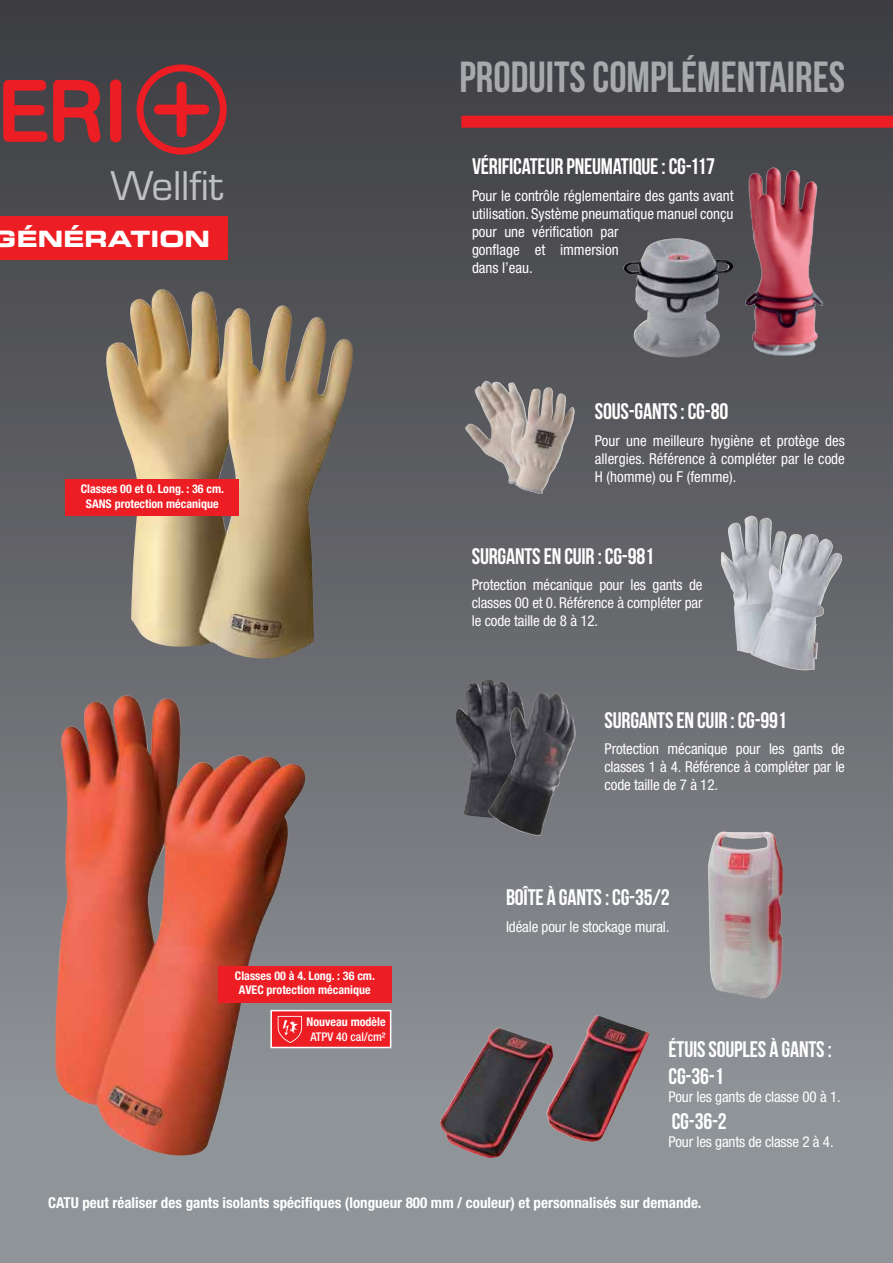
<style>
.page{position:relative;width:893px;height:1263px;background:#fff}
.page>*{position:absolute;margin:0;border:0;box-sizing:border-box;transform-origin:0 0}
.t1{font:43.5px "Bebas Neue";color:#a7a9ac}
.t2{font:38.4px "Eurostile LT Std";color:#bfc0c0}
.t3{font:22.5px/27px "Bebas Neue";letter-spacing:-.01em;color:#fff}
.t4{font:22.5px "Eurostile LT Std Bold Ex 2";color:#fff}
.t5{font:condensed 15px/18px "Helvetica Neue";color:#fff;text-align:justify}
.t6{font:700 condensed 15px "Helvetica Neue";color:#fff}
.t7{font:700 condensed 12px/14.4px "Helvetica Neue";color:#fff;text-align:center}
.t8{font:700 condensed 12px "Helvetica Neue";color:#fff}
.t9{font:500 condensed 12px "Helvetica Neue";color:#fff}
</style>
<div class="page">
<div style="left:0;top:0;width:893px;height:1263px;background:linear-gradient(to bottom,#3b3a3f,#999ca1)"></div>
<div style="left:461px;top:116px;width:432px;height:12px;background:#ed1d24"></div>
<img style="left:103px;top:289px;width:251px;height:377px">
<img style="left:53px;top:695px;width:257px;height:462px">
<svg style="left:0;top:77px;width:102px;height:67px;background:#983036"></svg>
<div style="left:112px;top:81px;width:8px;height:60px;background:#ed1d24;border-radius:4px"></div>
<div style="left:110px;top:80px;width:11px;height:62px;border:3px solid #ed1d24;border-radius:4px"></div>
<div style="left:137px;top:65px;width:90px;height:90px;border:7px solid #ed1d24;border-radius:50%"></div>
<div style="left:154px;top:105px;width:55px;height:10px;background:#ed1d24;border-radius:5px"></div>
<div style="left:177px;top:82px;width:10px;height:55px;background:#ed1d24;border-radius:5px"></div>
<img style="left:623px;top:238px;width:111px;height:125px">
<img style="left:734px;top:148px;width:95px;height:220px">
<img style="left:465px;top:381px;width:73px;height:103px">
<img style="left:511px;top:387px;width:64px;height:107px">
<img style="left:720px;top:516px;width:72px;height:137px">
<img style="left:750px;top:534px;width:93px;height:136px">
<img style="left:455px;top:679px;width:72px;height:139px">
<img style="left:488px;top:693px;width:88px;height:143px">
<img style="left:708px;top:832px;width:15px;height:148px">
<img style="left:440px;top:1027px;width:113px;height:131px">
<img style="left:546px;top:1015px;width:103px;height:127px">
<div style="left:66px;top:479px;width:173px;height:36px;background:#ed1d24"></div>
<div style="left:218px;top:966px;width:173px;height:36px;background:#ed1d24"></div>
<div style="left:271px;top:1010px;width:120px;height:37px;background:#ed1d24"></div>
<div style="left:270px;top:1010px;width:121px;height:38px;border:2px solid #fff"></div>
<svg style="left:278px;top:1016px;width:24px;height:27px"></svg>
<div style="left:0;top:216px;width:227px;height:44px;background:#ed1d24"></div>
<h2 class="t2" style="left:110px;top:162px;width:114px">Wellfit</h2>
<h3 class="t4" style="left:-7px;top:223px;width:218px">GÉNÉRATION</h3>
<p class="t7" style="left:81px;top:481px;width:145px">Classes 00 et 0. Long. : 36 cm.<br>SANS protection mécanique</p>
<p class="t7" style="left:235px;top:968px;width:141px">Classes 00 à 4. Long. : 36 cm.<br>AVEC protection mécanique</p>
<p class="t8" style="left:307px;top:1012px;width:81px">Nouveau modèle</p>
<p class="t9" style="left:310px;top:1029px;width:77px">ATPV 40 cal/cm²</p>
<h1 class="t1" style="left:460px;top:53px;width:387px">PRODUITS COMPLÉMENTAIRES</h1>
<h3 class="t3" style="left:472px;top:153px;width:245px">VÉRIFICATEUR PNEUMATIQUE : CG-117</h3>
<p class="t5" style="left:472px;top:186px;width:263px;text-align:left">Pour le contrôle réglementaire des gants avant utilisation. Système pneumatique manuel conçu pour une vérification par<br>gonflage et immersion<br>dans l’eau.</p>
<h3 class="t3" style="left:595px;top:398px;width:135px">SOUS-GANTS : CG-80</h3>
<p class="t5" style="left:595px;top:431px;width:252px">Pour une meilleure hygiène et protège des allergies. Référence à compléter par le code H (homme) ou F (femme).</p>
<h3 class="t3" style="left:472px;top:542px;width:184px">SURGANTS EN CUIR : CG-981</h3>
<p class="t5" style="left:472px;top:576px;width:232px">Protection mécanique pour les gants de classes 00 et 0. Référence à compléter par le code taille de 8 à 12.</p>
<h3 class="t3" style="left:605px;top:706px;width:184px">SURGANTS EN CUIR : CG-991</h3>
<p class="t5" style="left:605px;top:740px;width:242px">Protection mécanique pour les gants de classes 1 à 4. Référence à compléter par le code taille de 7 à 12.</p>
<h3 class="t3" style="left:506px;top:884px;width:165px">BOÎTE À GANTS : CG-35/2</h3>
<p class="t5" style="left:506px;top:917px;width:165px">Idéale pour le stockage mural.</p>
<h3 class="t3" style="left:669px;top:1035px;width:165px">ÉTUIS SOUPLES À GANTS :<br>CG-36-1</h3>
<p class="t5" style="left:669px;top:1087px;width:174px">Pour les gants de classe 00 à 1.</p>
<h3 class="t3" style="left:672px;top:1107px;width:56px">CG-36-2</h3>
<p class="t5" style="left:669px;top:1132px;width:167px">Pour les gants de classe 2 à 4.</p>
<p class="t6" style="left:48px;top:1193px;width:655px">CATU peut réaliser des gants isolants spécifiques (longueur 800 mm / couleur) et personnalisés sur demande.</p>
</div>
